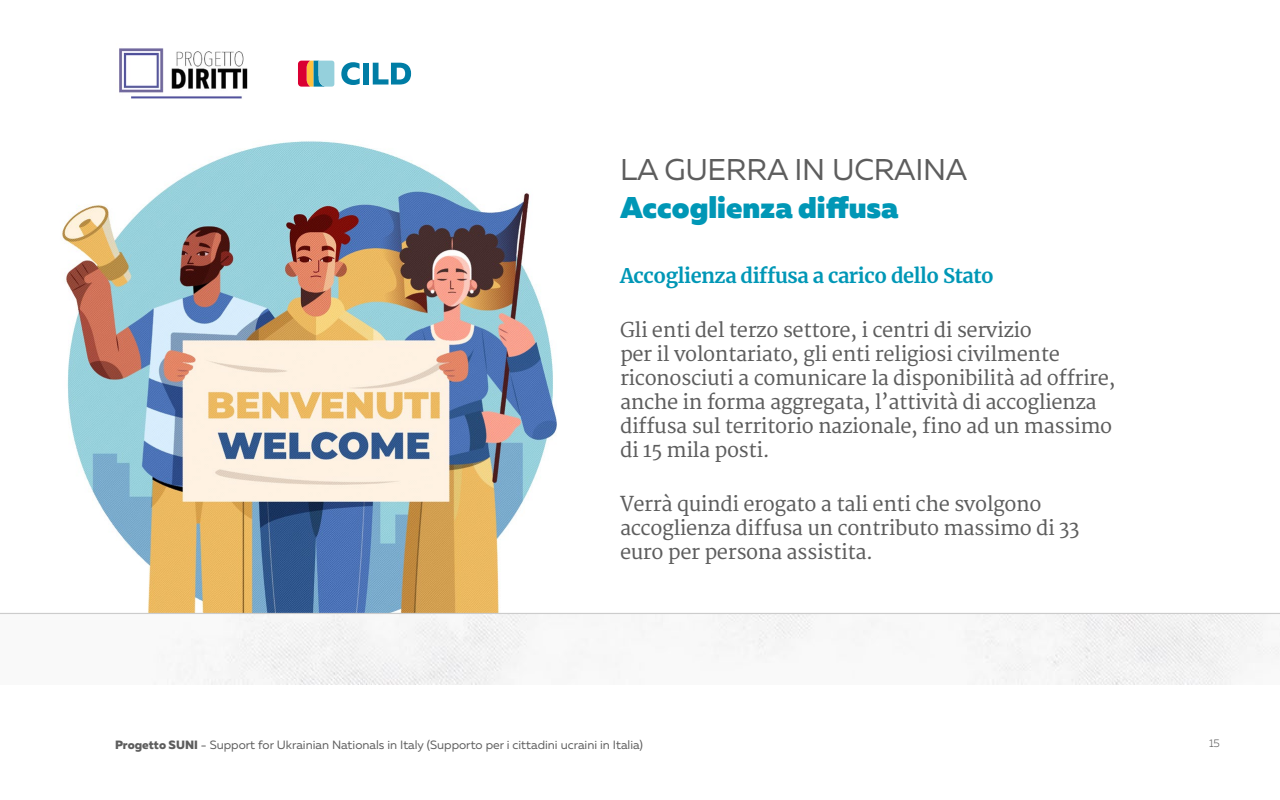
<style>
.page{position:relative;width:1280px;height:800px;background:#fff}
.page>*{position:absolute;margin:0;border:0;box-sizing:border-box;transform-origin:0 0}
.t1{font:900 30px "Muller";color:#0097b6}
.t2{font:30px "Muller";letter-spacing:-.01em;color:#5d5d5d}
.t3{font:20px/24px "Merriweather";letter-spacing:-.02em;color:#5d5d5d}
.t4{font:700 20px "Merriweather";letter-spacing:-.02em;color:#0097b6}
.t5{font:12px "Muller";color:#5d5d5d}
.t6{font:300 11px "Muller";color:#5d5d5d}
.s1{font-weight:800}
</style>
<div class="page">
<img style="left:119px;top:48px;width:129px;height:51px">
<svg style="left:298px;top:61px;width:36px;height:26px"></svg>
<svg style="left:341px;top:62px;width:19px;height:23px"></svg>
<div style="left:363px;top:63px;width:6px;height:22px;background:#007da5"></div>
<svg style="left:373px;top:63px;width:38px;height:22px"></svg>
<img style="left:61px;top:141px;width:496px;height:472px">
<div style="left:172px;top:614px;width:1107px;height:70px;background:#f6f6f6"></div>
<hr style="left:0;top:613px;width:1280px;height:1px;background:#ccc">
<h1 class="t2" style="left:620px;top:151px;width:349px">LA GUERRA IN UCRAINA</h1>
<h1 class="t1" style="left:620px;top:188px;width:280px">Accoglienza diffusa</h1>
<p class="t4" style="left:620px;top:261px;width:375px">Accoglienza diffusa a carico dello Stato</p>
<p class="t3" style="left:620px;top:318px;width:497px">Gli enti del terzo settore, i centri di servizio<br>per il volontariato, gli enti religiosi civilmente riconosciuti a comunicare la disponibilità ad offrire, anche in forma aggregata, l’attività di accoglienza diffusa sul territorio nazionale, fino ad un massimo di 15 mila posti.</p>
<p class="t3" style="left:620px;top:492px;width:461px">Verrà quindi erogato a tali enti che svolgono accoglienza diffusa un contributo massimo di 33 euro per persona assistita.</p>
<p class="t5" style="left:115px;top:737px;width:530px"><span class="s1">Progetto SUNI</span> - Support for Ukrainian Nationals in Italy (Supporto per i cittadini ucraini in Italia)</p>
<p class="t6" style="left:1209px;top:737px;width:12px">15</p>
</div>
